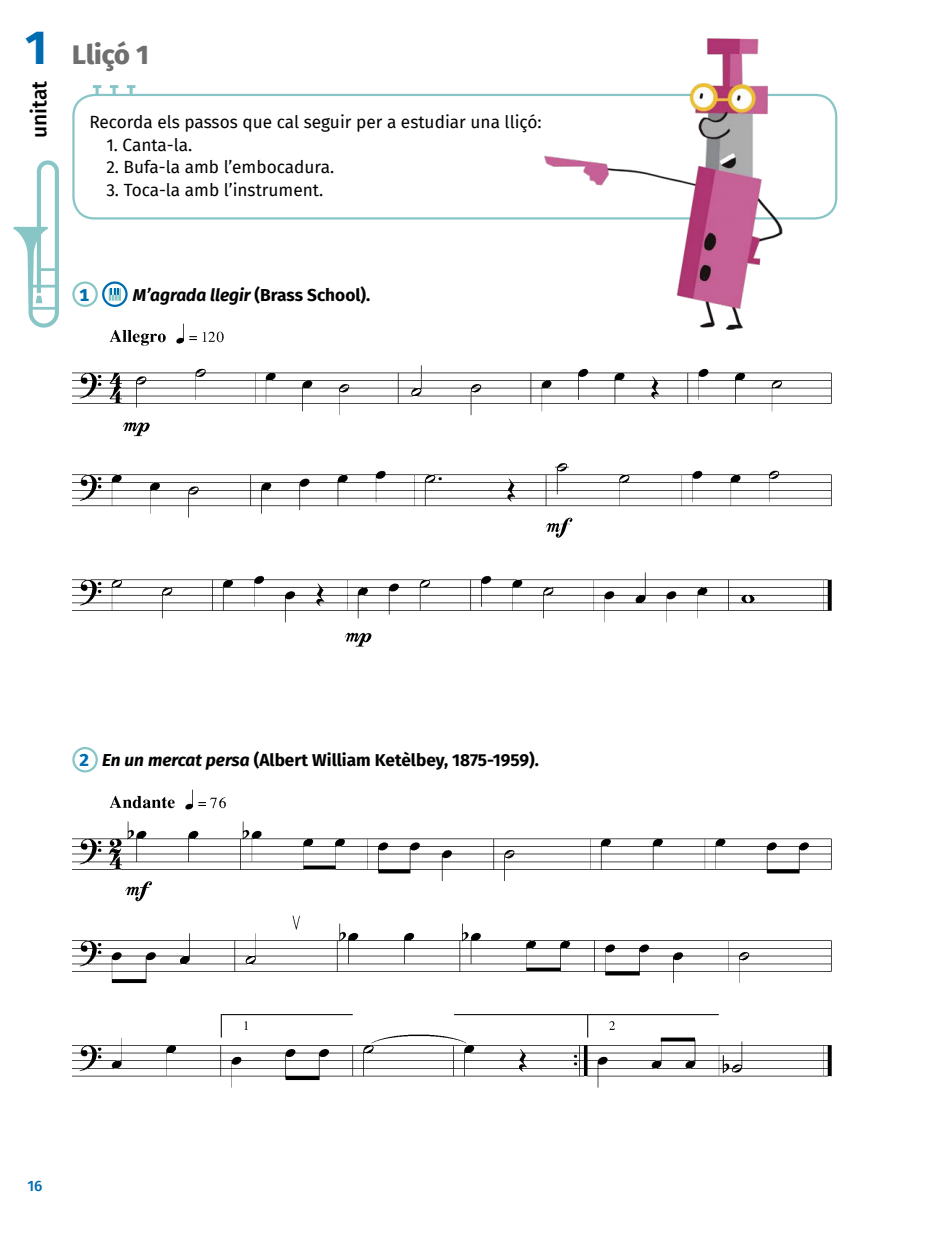
<style>
.page{position:relative;width:936px;height:1234px;background:#fff}
.page>*{position:absolute;margin:0;border:0;box-sizing:border-box;transform-origin:0 0}
.t1{font:700 48px "Fira Sans";color:#006cb0}
.t2{font:800 27px "Fira Sans";letter-spacing:-.005em;color:#706f6f}
.t3{font:500 21px "Fira Sans";color:#000}
.t4{font:17.25px "Fira Sans";color:#000}
.t5{font:700 17.25px "Fira Sans";color:#000}
.t6{font:italic 700 17.25px "Fira Sans";color:#000}
.t7{font:800 17.25px "Fira Sans";color:#006cb0}
.t8{font:500 15px "Fira Sans";color:#006cb0}
.s1{font-style:normal}
.s2{font-style:italic}
</style>
<div class="page">
<svg style="left:13px;top:160px;width:46px;height:167px"></svg>
<svg style="left:127px;top:85px;width:8px;height:9px"></svg>
<svg style="left:110px;top:85px;width:8px;height:9px"></svg>
<svg style="left:93px;top:85px;width:8px;height:9px"></svg>
<div style="left:72px;top:94px;width:765px;height:125px;border:2px solid #87c5c6;border-radius:21px"></div>
<div style="left:72px;top:281px;width:26px;height:26px;border:2px solid #87c5c6;border-radius:50%"></div>
<img style="left:72px;top:301px;width:760px;height:346px">
<img style="left:72px;top:767px;width:760px;height:321px">
<svg style="left:73px;top:748px;width:24px;height:23px"></svg>
<div style="left:72px;top:746px;width:26px;height:26px;border:2px solid #87c5c6;border-radius:50%"></div>
<svg style="left:103px;top:282px;width:23px;height:24px"></svg>
<div style="left:102px;top:281px;width:26px;height:26px;border:2px solid #006cb0;border-radius:50%"></div>
<svg style="left:109px;top:287px;width:12px;height:13px"></svg>
<img style="left:531px;top:38px;width:298px;height:291px">
<h1 class="t1" style="left:25px;top:7px;width:24px">1</h1>
<p class="t3" style="left:22px;top:138px;width:59px;rotate:-90deg">unitat</p>
<h2 class="t2" style="left:72px;top:31px;width:78px">Lliçó 1</h2>
<p class="t4" style="left:89px;top:109px;width:454px">Recorda els passos que cal seguir per a estudiar una lliçó:</p>
<p class="t4" style="left:106px;top:131px;width:87px">1. Canta-la.</p>
<p class="t4" style="left:106px;top:154px;width:229px">2. Bufa-la amb l’embocadura.</p>
<p class="t4" style="left:106px;top:176px;width:218px">3. Toca-la amb l’instrument.</p>
<p class="t7" style="left:79px;top:280px;width:11px">1</p>
<p class="t6" style="left:133px;top:280px;width:239px">M’agrada llegir <span class="s1">(Brass School).</span></p>
<p class="t7" style="left:79px;top:745px;width:11px">2</p>
<p class="t5" style="left:102px;top:745px;width:438px"><span class="s2">En un mercat persa</span> (Albert William Ketèlbey, 1875-1959).</p>
<p class="t8" style="left:28px;top:1173px;width:16px">16</p>
</div>
